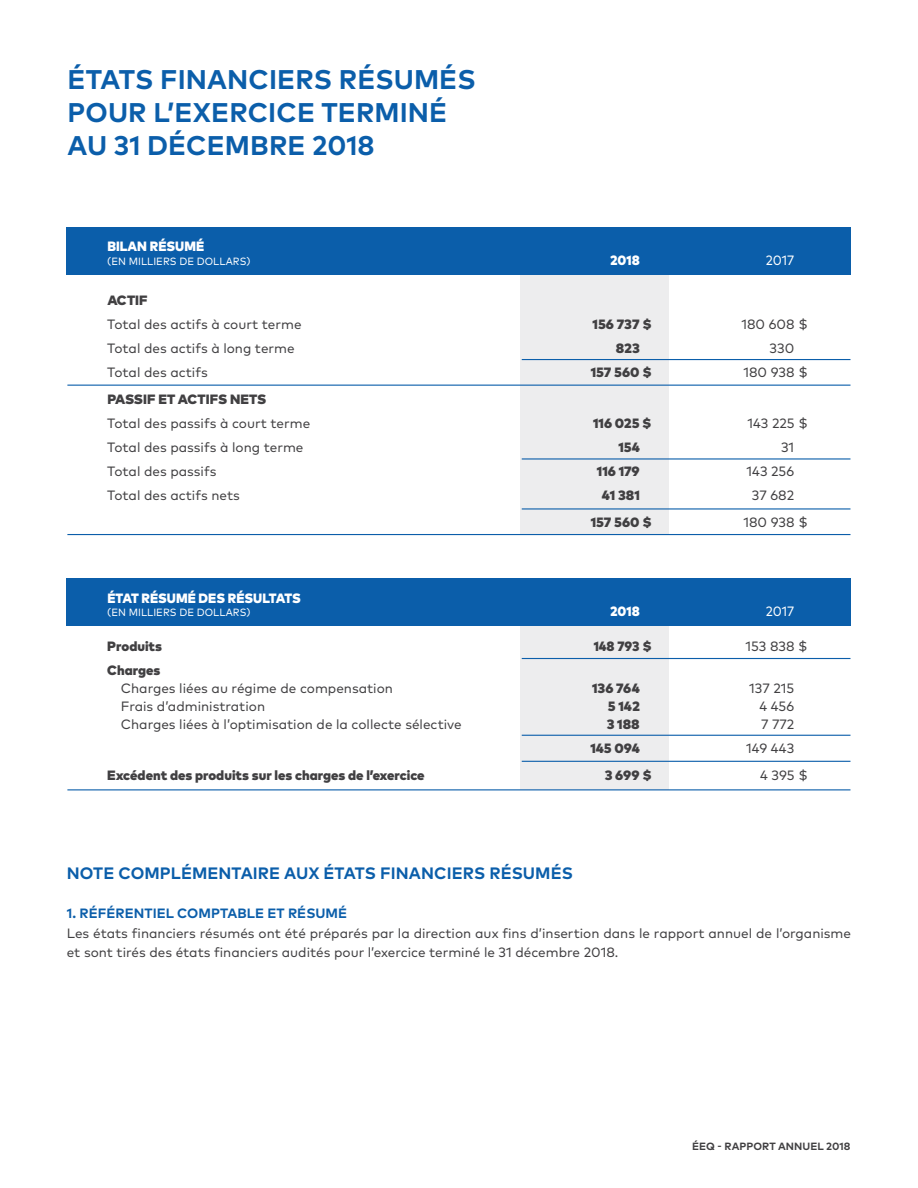
<style>
.page{position:relative;width:918px;height:1188px;background:#fff}
.page>*{position:absolute;margin:0;border:0;box-sizing:border-box;transform-origin:0 0}
.t1{font:700 27px/33px "Mark Pro";letter-spacing:.005em;color:#0b5eaa}
.t2{font:700 16.5px "Mark Pro";letter-spacing:.005em;color:#0b5eaa}
.t3{font:13.5px/24px "Mark Pro";color:#414042}
.t4{font:900 13.5px "Mark Pro";color:#414042}
.t5{font:900 13.5px "Mark Pro";color:#fff;scale:.95 1}
.t6{font:700 13.5px "Mark Pro";letter-spacing:.005em;color:#0b5eaa}
.t7{font:13.5px "Mark Pro";color:#fff;scale:.95 1}
.t8{font:900 13.5px "Mark Pro";color:#414042;scale:.95 1}
.t9{font:10.5px "Mark Pro";letter-spacing:.005em;color:#fff;scale:.95 1}
.t10{font:700 10.5px "Mark Pro";letter-spacing:.005em;color:#414042}
.s1{font-weight:900}
</style>
<div class="page">
<div style="left:521px;top:268px;width:148px;height:267px;background:#ededee"></div>
<div style="left:521px;top:605px;width:148px;height:185px;background:#ededee"></div>
<div style="left:67px;top:227px;width:784px;height:47px;background:#0b5eaa"></div>
<div style="left:67px;top:578px;width:784px;height:47px;background:#0b5eaa"></div>
<hr style="left:67px;top:385px;width:783px;height:1px;background:#0b5eaa">
<hr style="left:67px;top:534px;width:783px;height:1px;background:#0b5eaa">
<hr style="left:67px;top:789px;width:783px;height:1px;background:#0b5eaa">
<hr style="left:522px;top:359px;width:328px;height:1px;background:#0b5eaa">
<hr style="left:522px;top:508px;width:328px;height:2px;background:#0b5eaa">
<hr style="left:522px;top:761px;width:328px;height:1px;background:#0b5eaa">
<hr style="left:522px;top:735px;width:328px;height:1px;background:#0b5eaa">
<hr style="left:522px;top:658px;width:328px;height:1px;background:#0b5eaa">
<hr style="left:522px;top:458px;width:328px;height:2px;background:#0b5eaa">
<p class="t1" style="left:68px;top:60px;width:410px">ÉTATS FINANCIERS RÉSUMÉS<br>POUR L’EXERCICE TERMINÉ<br>AU 31 DÉCEMBRE 2018</p>
<p class="t5" style="left:107px;top:236px;width:103px">BILAN RÉSUMÉ</p>
<p class="t9" style="left:107px;top:253px;width:152px">(EN MILLIERS DE DOLLARS)</p>
<p class="t5" style="left:610px;top:250px;width:33px">2018</p>
<p class="t7" style="left:766px;top:250px;width:32px">2017</p>
<p class="t3" style="left:107px;top:288px;width:196px"><span class="s1">ACTIF<br></span>Total des actifs à court terme</p>
<p class="t4" style="left:593px;top:314px;width:61px">156 737 $</p>
<p class="t3" style="left:741px;top:312px;width:68px">180 608 $</p>
<p class="t3" style="left:107px;top:336px;width:189px">Total des actifs à long terme</p>
<p class="t4" style="left:616px;top:338px;width:26px">823</p>
<p class="t3" style="left:770px;top:336px;width:26px">330</p>
<p class="t3" style="left:107px;top:360px;width:102px">Total des actifs</p>
<p class="t4" style="left:591px;top:362px;width:63px">157 560 $</p>
<p class="t3" style="left:743px;top:360px;width:66px">180 938 $</p>
<p class="t4" style="left:107px;top:389px;width:161px">PASSIF ET ACTIFS NETS</p>
<p class="t3" style="left:107px;top:411px;width:205px">Total des passifs à court terme</p>
<p class="t4" style="left:593px;top:413px;width:60px">116 025 $</p>
<p class="t3" style="left:747px;top:411px;width:62px">143 225 $</p>
<p class="t3" style="left:107px;top:435px;width:198px">Total des passifs à long terme</p>
<p class="t4" style="left:618px;top:437px;width:23px">154</p>
<p class="t3" style="left:781px;top:435px;width:15px">31</p>
<p class="t3" style="left:107px;top:459px;width:111px">Total des passifs</p>
<p class="t4" style="left:597px;top:461px;width:44px">116 179</p>
<p class="t3" style="left:747px;top:459px;width:49px">143 256</p>
<p class="t3" style="left:107px;top:483px;width:134px">Total des actifs nets</p>
<p class="t4" style="left:602px;top:485px;width:39px">41 381</p>
<p class="t3" style="left:752px;top:483px;width:44px">37 682</p>
<p class="t4" style="left:591px;top:512px;width:63px">157 560 $</p>
<p class="t3" style="left:743px;top:510px;width:66px">180 938 $</p>
<p class="t5" style="left:107px;top:587px;width:205px">ÉTAT RÉSUMÉ DES RÉSULTATS</p>
<p class="t9" style="left:107px;top:605px;width:152px">(EN MILLIERS DE DOLLARS)</p>
<p class="t5" style="left:610px;top:601px;width:33px">2018</p>
<p class="t7" style="left:766px;top:601px;width:32px">2017</p>
<p class="t4" style="left:107px;top:635px;width:56px">Produits</p>
<p class="t8" style="left:594px;top:635px;width:63px">148 793 $</p>
<p class="t3" style="left:745px;top:633px;width:64px">153 838 $</p>
<p class="t4" style="left:107px;top:659px;width:55px">Charges</p>
<p class="t3" style="left:121px;top:675px;width:274px">Charges liées au régime de compensation</p>
<p class="t4" style="left:592px;top:677px;width:49px">136 764</p>
<p class="t3" style="left:749px;top:675px;width:47px">137 215</p>
<p class="t3" style="left:121px;top:693px;width:146px">Frais d’administration</p>
<p class="t4" style="left:608px;top:695px;width:33px">5 142</p>
<p class="t3" style="left:759px;top:693px;width:36px">4 456</p>
<p class="t3" style="left:121px;top:711px;width:342px">Charges liées à l’optimisation de la collecte sélective</p>
<p class="t4" style="left:607px;top:713px;width:34px">3 188</p>
<p class="t3" style="left:761px;top:711px;width:35px">7 772</p>
<p class="t4" style="left:590px;top:737px;width:51px">145 094</p>
<p class="t3" style="left:746px;top:735px;width:50px">149 443</p>
<p class="t4" style="left:107px;top:764px;width:319px">Excédent des produits sur les charges de l’exercice</p>
<p class="t4" style="left:605px;top:764px;width:49px">3 699 $</p>
<p class="t3" style="left:760px;top:762px;width:49px">4 395 $</p>
<p class="t2" style="left:67px;top:861px;width:508px">NOTE COMPLÉMENTAIRE AUX ÉTATS FINANCIERS RÉSUMÉS</p>
<p class="t6" style="left:67px;top:903px;width:282px">1. RÉFÉRENTIEL COMPTABLE ET RÉSUMÉ</p>
<p class="t3" style="left:67px;top:922px;width:786px;line-height:19.5px">Les états financiers résumés ont été préparés par la direction aux fins d’insertion dans le rapport annuel de l’organisme et sont tirés des états financiers audités pour l’exercice terminé le 31 décembre 2018.</p>
<p class="t10" style="left:692px;top:1138px;width:160px">ÉEQ - RAPPORT ANNUEL 2018</p>
</div>
